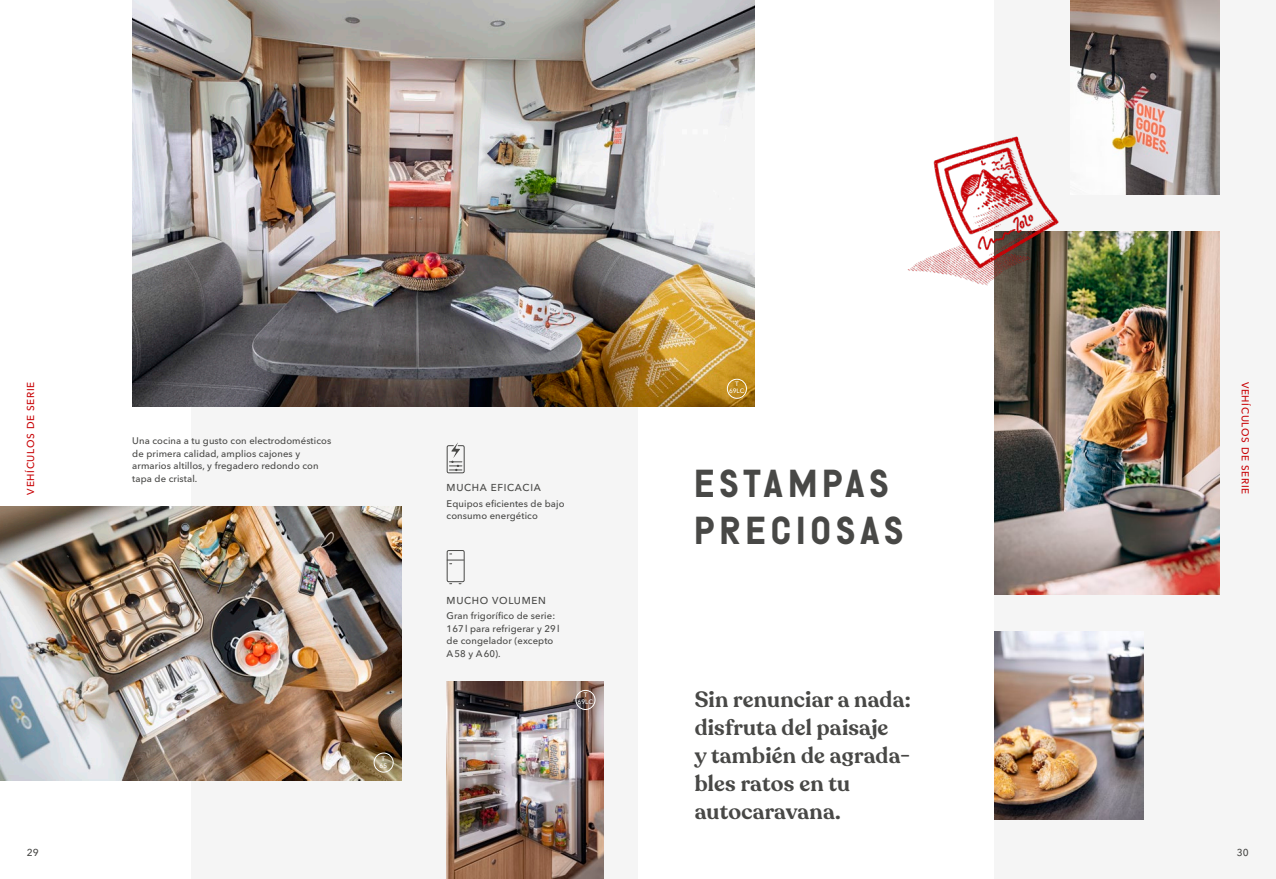
<style>
.page{position:relative;width:1276px;height:879px;background:#fff}
.page>*{position:absolute;margin:0;border:0;box-sizing:border-box;transform-origin:0 0}
.t1{font:700 39px/46.8px "Raw";letter-spacing:.15em;color:#484846}
.t2{font:600 22px/28px "Recoleta";letter-spacing:.01em;color:#484846}
.t3{font:500 10px "Avenir Next LT Pro";letter-spacing:.07em;color:#c80205}
.t4{font:500 10px "Avenir Next LT Pro";letter-spacing:.07em;color:#484846}
.t5{font:500 9.5px/12.5px "Avenir Next LT Pro";letter-spacing:.01em;color:#484846}
.t6{font:500 6.3px/7px "Avenir Next LT Pro";letter-spacing:.01em;color:#fff;text-align:center}
</style>
<div class="page">
<div style="left:191px;top:0;width:447px;height:879px;background:#f5f5f5"></div>
<div style="left:994px;top:0;width:282px;height:879px;background:#f5f5f5"></div>
<img style="left:994px;top:232px;width:225px;height:362px">
<img style="left:1070px;top:0;width:149px;height:194px">
<img style="left:132px;top:0;width:623px;height:407px">
<img style="left:994px;top:632px;width:149px;height:187px">
<img style="left:446px;top:682px;width:157px;height:197px">
<img style="left:0;top:507px;width:402px;height:273px">
<img style="left:907px;top:90px;width:171px;height:208px">
<div style="left:447px;top:550px;width:17px;height:32px;border:1px solid #484846;border-radius:2px"></div>
<svg style="left:447px;top:553px;width:16px;height:11px"></svg>
<svg style="left:449px;top:442px;width:13px;height:29px"></svg>
<div style="left:447px;top:445px;width:17px;height:28px;border:1px solid #484846;border-radius:2px"></div>
<div style="left:374px;top:753px;width:19px;height:19px;border:1px solid #fff;border-radius:50%"></div>
<div style="left:576px;top:690px;width:19px;height:20px;border:1px solid #fff;border-radius:50%"></div>
<div style="left:727px;top:379px;width:19px;height:19px;border:1px solid #fff;border-radius:50%"></div>
<p class="t3" style="left:25px;top:494px;width:114px;rotate:-90deg">VEHÍCULOS DE SERIE</p>
<p class="t5" style="left:132px;top:435px;width:200px">Una cocina a tu gusto con electrodomésticos de primera calidad, amplios cajones y armarios altillos, y fregadero redondo con tapa de cristal.</p>
<p class="t6" style="left:379px;top:755px;width:9px">T<br>65</p>
<p class="t4" style="left:446px;top:482px;width:96px">MUCHA EFICACIA</p>
<p class="t5" style="left:446px;top:497px;width:119px">Equipos eficientes de bajo consumo energético</p>
<p class="t4" style="left:446px;top:594px;width:101px">MUCHO VOLUMEN</p>
<p class="t5" style="left:446px;top:610px;width:114px">Gran frigorífico de serie:<br>167l para refrigerar y 29l de congelador (excepto<br>A58 y A60).</p>
<p class="t6" style="left:577px;top:691px;width:17px">T<br>69LC</p>
<p class="t6" style="left:729px;top:380px;width:17px">T<br>69LC</p>
<h1 class="t1" style="left:694px;top:458px;width:210px">ESTAMPAS<br>PRECIOSAS</h1>
<h2 class="t2" style="left:694px;top:686px;width:217px">Sin renunciar a nada: disfruta del paisaje<br>y también de agrada&shy;bles ratos en tu autocaravana.</h2>
<p class="t3" style="left:1251px;top:381px;width:114px;rotate:90deg">VEHÍCULOS DE SERIE</p>
<p class="t4" style="left:27px;top:846px;width:13px">29</p>
<p class="t4" style="left:1237px;top:846px;width:13px">30</p>
</div>
